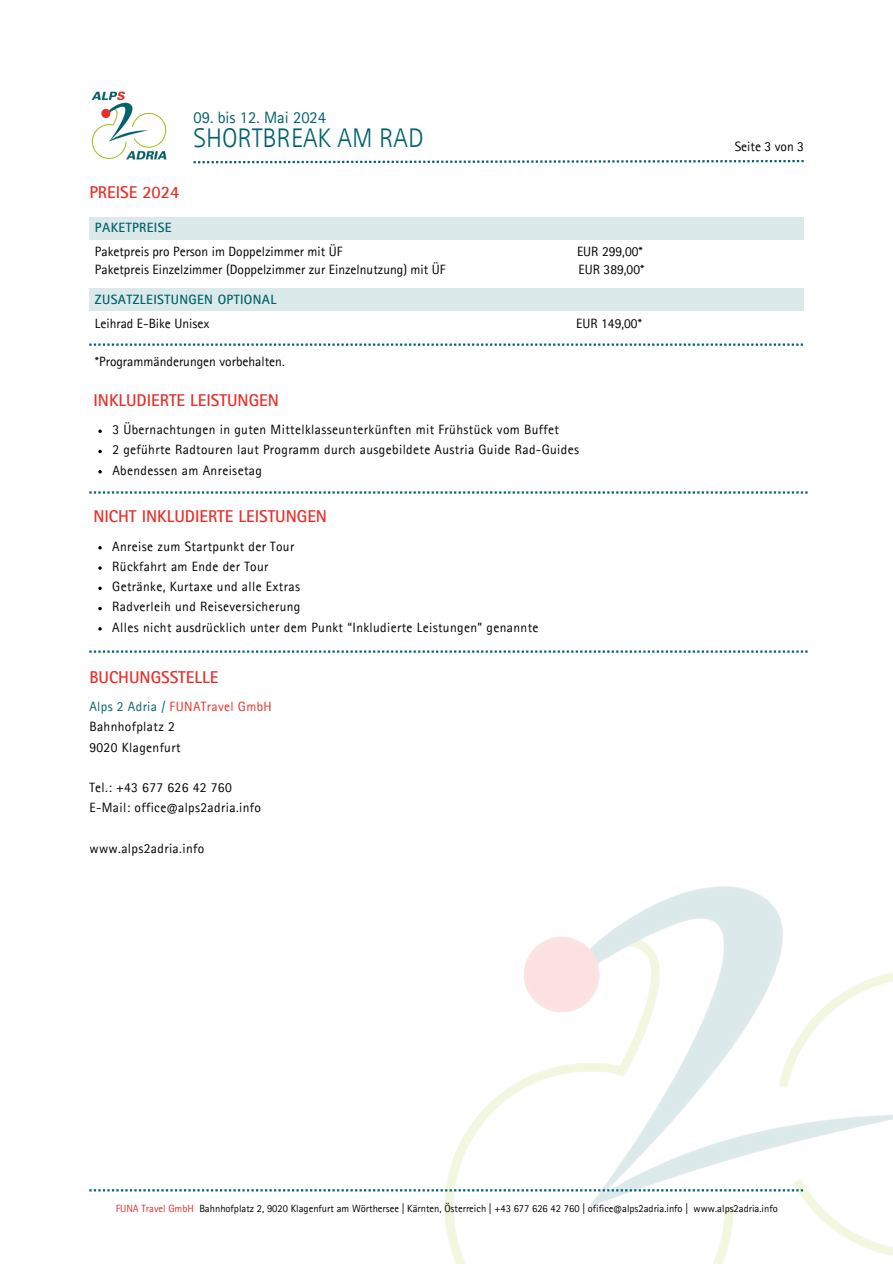
<style>
.page{position:relative;width:893px;height:1264px;background:#fff}
.page>*{position:absolute;margin:0;border:0;box-sizing:border-box;transform-origin:0 0}
.t1{font:300 27px "Rotis Sans Serif Pro";color:#02636c}
.t2{font:700 17.1px "Rotis Sans Serif Pro";color:#e7302a}
.t3{font:16.5px "Rotis Sans Serif Pro";color:#02636c}
.t4{font:13.5px/20.2px "Rotis Sans Serif Pro";letter-spacing:.025em;color:#000}
.t5{font:13.5px "Rotis Sans Serif Pro";color:#000}
.t6{font:700 13.5px "Rotis Sans Serif Pro";letter-spacing:.025em;color:#02636c}
.t7{font:10.5px "Rotis Sans Serif Pro";color:#000}
.s1{color:#02636c}
.s2{color:#e7302a}
</style>
<div class="page">
<img style="left:91px;top:91px;width:76px;height:69px">
<img style="left:422px;top:886px;width:470px;height:377px">
<svg style="left:89px;top:1189px;width:714px;height:2px"></svg>
<svg style="left:193px;top:160px;width:610px;height:3px"></svg>
<svg style="left:98px;top:429px;width:4px;height:4px"></svg>
<svg style="left:98px;top:450px;width:4px;height:3px"></svg>
<svg style="left:98px;top:470px;width:4px;height:3px"></svg>
<svg style="left:89px;top:491px;width:718px;height:2px"></svg>
<svg style="left:98px;top:546px;width:4px;height:3px"></svg>
<svg style="left:98px;top:586px;width:4px;height:4px"></svg>
<svg style="left:98px;top:607px;width:4px;height:3px"></svg>
<svg style="left:98px;top:627px;width:4px;height:3px"></svg>
<svg style="left:89px;top:650px;width:718px;height:2px"></svg>
<div style="left:89px;top:217px;width:715px;height:22px;background:#dce9ea"></div>
<div style="left:89px;top:289px;width:715px;height:22px;background:#dce9ea"></div>
<svg style="left:89px;top:343px;width:714px;height:3px"></svg>
<h1 class="t3" style="left:193px;top:111px;width:134px">09. bis 12. Mai 2024</h1>
<h4 class="t2" style="left:89px;top:186px;width:91px">PREISE 2024</h4>
<h3 class="t1" style="left:193px;top:128px;width:231px">SHORTBREAK AM RAD</h3>
<p class="t6" style="left:95px;top:222px;width:78px">PAKETPREISE</p>
<h2 class="t5" style="left:95px;top:246px;width:249px">Paketpreis pro Person im Doppelzimmer mit ÜF</h2>
<h2 class="t4" style="left:577px;top:243px;width:67px">EUR 299,00*</h2>
<h5 class="t5" style="left:95px;top:265px;width:352px">Paketpreis Einzelzimmer (Doppelzimmer zur Einzelnutzung) mit ÜF</h5>
<h5 class="t4" style="left:578px;top:262px;width:67px">EUR 389,00*</h5>
<h5 class="t6" style="left:95px;top:294px;width:183px">ZUSATZLEISTUNGEN OPTIONAL</h5>
<h5 class="t5" style="left:95px;top:318px;width:116px">Leihrad E-Bike Unisex</h5>
<h5 class="t4" style="left:576px;top:315px;width:67px">EUR 149,00*</h5>
<p class="t5" style="left:95px;top:356px;width:191px">*Programmänderungen vorbehalten.</p>
<h5 class="t2" style="left:93px;top:393px;width:187px">INKLUDIERTE LEISTUNGEN</h5>
<h5 class="t4" style="left:112px;top:421px;width:448px">3 Übernachtungen in guten Mittelklasseunterkünften mit Frühstück vom Buffet</h5>
<h4 class="t4" style="left:112px;top:441px;width:468px">2 geführte Radtouren laut Programm durch ausgebildete Austria Guide Rad-Guides</h4>
<h5 class="t4" style="left:112px;top:462px;width:151px">Abendessen am Anreisetag</h5>
<h5 class="t2" style="left:93px;top:510px;width:235px">NICHT INKLUDIERTE LEISTUNGEN</h5>
<h2 class="t4" style="left:112px;top:538px;width:183px">Anreise zum Startpunkt der Tour</h2>
<p class="t4" style="left:112px;top:558px;width:158px">Rückfahrt am Ende der Tour</p>
<p class="t4" style="left:112px;top:578px;width:189px">Getränke, Kurtaxe und alle Extras</p>
<p class="t4" style="left:112px;top:598px;width:190px">Radverleih und Reiseversicherung</p>
<h2 class="t4" style="left:112px;top:619px;width:427px">Alles nicht ausdrücklich unter dem Punkt “Inkludierte Leistungen” genannte</h2>
<p class="t2" style="left:89px;top:670px;width:130px">BUCHUNGSSTELLE</p>
<p class="t4" style="left:89px;top:698px;width:184px"><span class="s1">Alps 2 Adria /</span> <span class="s2">FUNATravel GmbH<br></span>Bahnhofplatz 2<br>9020 Klagenfurt</p>
<p class="t4" style="left:89px;top:779px;width:173px">Tel.: +43 677 626 42 760<br>E-Mail: office@alps2adria.info</p>
<p class="t4" style="left:89px;top:840px;width:116px">www.alps2adria.info</p>
<h5 class="t5" style="left:734px;top:142px;width:71px">Seite 3 von 3</h5>
<h2 class="t7" style="left:116px;top:1205px;width:663px"><span class="s2">FUNA Travel GmbH</span> Bahnhofplatz 2, 9020 Klagenfurt am Wörthersee | Kärnten, Österreich | +43 677 626 42 760 | ofifice@alps2adria.info | www.alps2adria.info</h2>
</div>
